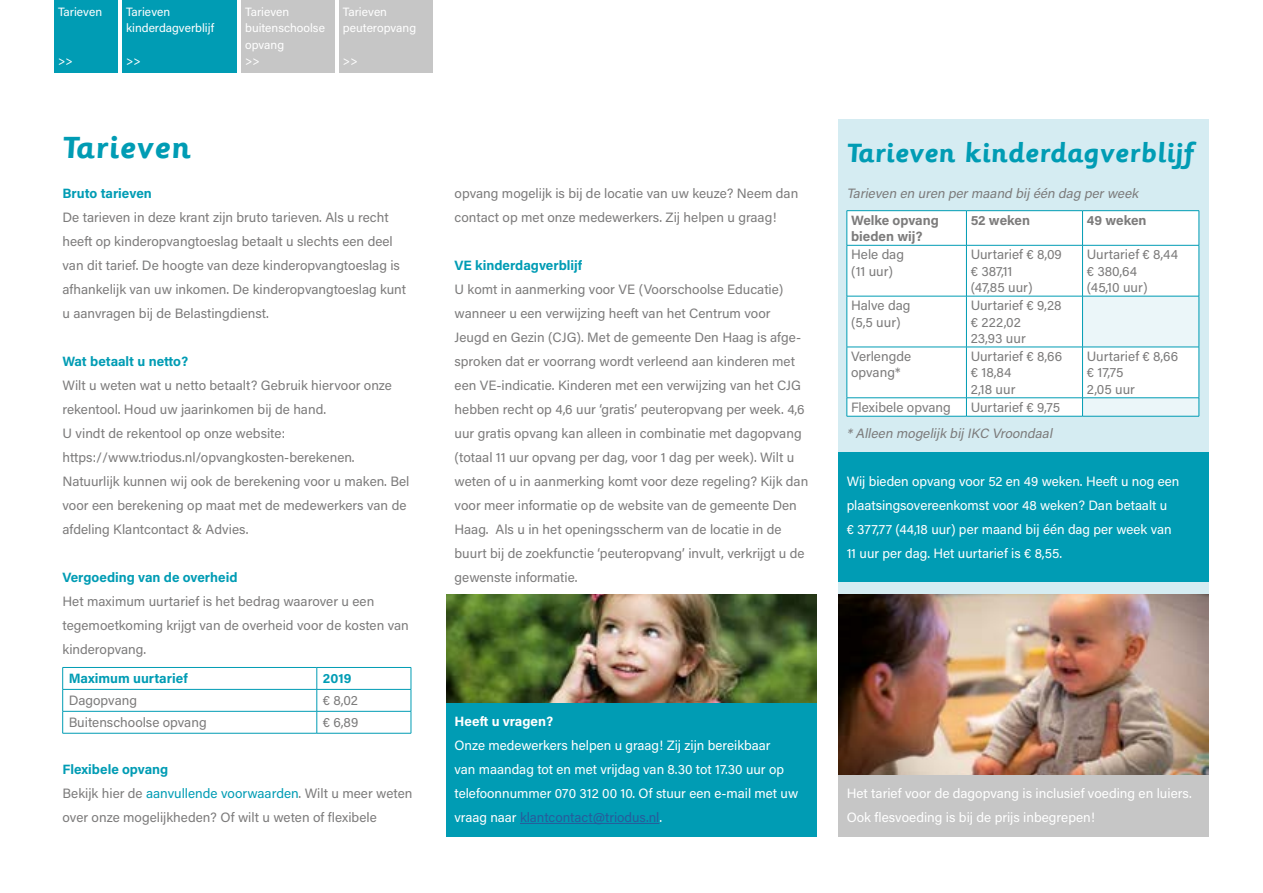
<style>
.page{position:relative;width:1263px;height:893px;background:#fff}
.page>*{position:absolute;margin:0;border:0;box-sizing:border-box;transform-origin:0 0}
.t1{font:700 33px "Sassoon Primary Com";letter-spacing:.01em;color:#009cb4}
.t2{font:700 28.5px "Sassoon Primary Com";color:#009cb4}
.t3{font:13.5px/24px "Acumin Pro";color:#7c7b7b}
.t4{font:13.5px/24px "Acumin Pro";color:#fff}
.t5{font:700 13.5px "Acumin Pro";color:#009cb4}
.t6{font:italic 13.5px "Acumin Pro";color:#7c7b7b}
.t7{font:700 13.5px/16.2px "Acumin Pro";color:#7c7b7b}
.t8{font:700 13.5px "Acumin Pro";color:#fff}
.t9{font:12px/16.5px "Acumin Pro";color:#fff}
.s1{font-weight:700;color:#009cb4}
.s2{color:#009cb4}
.s3{color:#275b9b}
</style>
<div class="page">
<div style="left:838px;top:119px;width:371px;height:543px;background:#d5ecf2"></div>
<div style="left:446px;top:692px;width:371px;height:145px;background:#009cb4"></div>
<hr style="left:520px;top:823px;width:139px;height:1px;background:#275b9b">
<hr style="left:63px;top:667px;width:254px;height:1px;background:#009cb4">
<hr style="left:317px;top:667px;width:94px;height:1px;background:#009cb4">
<hr style="left:63px;top:689px;width:254px;height:1px;background:#009cb4">
<hr style="left:317px;top:689px;width:94px;height:1px;background:#009cb4">
<hr style="left:63px;top:711px;width:254px;height:1px;background:#009cb4">
<svg style="left:62px;top:668px;width:1px;height:65px"></svg>
<hr style="left:317px;top:711px;width:94px;height:1px;background:#009cb4">
<svg style="left:317px;top:668px;width:1px;height:65px"></svg>
<svg style="left:411px;top:668px;width:1px;height:65px"></svg>
<hr style="left:63px;top:733px;width:254px;height:1px;background:#009cb4">
<hr style="left:317px;top:733px;width:94px;height:1px;background:#009cb4">
<img style="left:446px;top:594px;width:370px;height:108px">
<div style="left:847px;top:211px;width:352px;height:205px;background:#fff"></div>
<hr style="left:847px;top:210px;width:119px;height:1px;background:#009cb4">
<hr style="left:846px;top:211px;width:1px;height:34px;background:#009cb4">
<hr style="left:966px;top:210px;width:116px;height:1px;background:#009cb4">
<hr style="left:966px;top:211px;width:1px;height:34px;background:#009cb4">
<hr style="left:1082px;top:210px;width:117px;height:1px;background:#009cb4">
<hr style="left:1082px;top:211px;width:1px;height:34px;background:#009cb4">
<hr style="left:1199px;top:211px;width:1px;height:34px;background:#009cb4">
<hr style="left:847px;top:245px;width:119px;height:1px;background:#009cb4">
<hr style="left:846px;top:245px;width:1px;height:51px;background:#009cb4">
<hr style="left:966px;top:245px;width:116px;height:1px;background:#009cb4">
<hr style="left:966px;top:245px;width:1px;height:51px;background:#009cb4">
<hr style="left:1082px;top:245px;width:117px;height:1px;background:#009cb4">
<hr style="left:1082px;top:245px;width:1px;height:51px;background:#009cb4">
<hr style="left:1199px;top:245px;width:1px;height:51px;background:#009cb4">
<hr style="left:847px;top:296px;width:119px;height:1px;background:#009cb4">
<hr style="left:846px;top:296px;width:1px;height:51px;background:#009cb4">
<hr style="left:966px;top:296px;width:116px;height:1px;background:#009cb4">
<hr style="left:966px;top:296px;width:1px;height:51px;background:#009cb4">
<hr style="left:847px;top:347px;width:119px;height:1px;background:#009cb4">
<hr style="left:846px;top:347px;width:1px;height:51px;background:#009cb4">
<hr style="left:966px;top:347px;width:116px;height:1px;background:#009cb4">
<hr style="left:966px;top:347px;width:1px;height:51px;background:#009cb4">
<hr style="left:847px;top:398px;width:119px;height:1px;background:#009cb4">
<svg style="left:846px;top:398px;width:1px;height:18px"></svg>
<hr style="left:966px;top:398px;width:116px;height:1px;background:#009cb4">
<svg style="left:966px;top:399px;width:1px;height:17px"></svg>
<svg style="left:1082px;top:296px;width:118px;height:120px;background:#e9f5f8"></svg>
<hr style="left:847px;top:416px;width:119px;height:1px;background:#009cb4">
<hr style="left:966px;top:416px;width:116px;height:1px;background:#009cb4">
<hr style="left:1082px;top:416px;width:117px;height:1px;background:#009cb4">
<div style="left:838px;top:452px;width:371px;height:130px;background:#009cb4"></div>
<img style="left:838px;top:594px;width:371px;height:182px">
<div style="left:838px;top:776px;width:371px;height:61px;background:#c6c6c6"></div>
<div style="left:54px;top:0;width:64px;height:72px;background:#009cb4"></div>
<div style="left:241px;top:0;width:94px;height:72px;background:#c6c6c6"></div>
<div style="left:339px;top:0;width:93px;height:72px;background:#c6c6c6"></div>
<div style="left:122px;top:0;width:115px;height:72px;background:#009cb4"></div>
<p class="t9" style="left:58px;top:3px;width:46px">Tarieven</p>
<p class="t9" style="left:58px;top:52px;width:16px">&gt;&gt;</p>
<p class="t9" style="left:126px;top:3px;width:90px">Tarieven kinderdagverblijf</p>
<p class="t9" style="left:126px;top:52px;width:16px">&gt;&gt;</p>
<p class="t9" style="left:245px;top:3px;width:81px">Tarieven buitenschoolse opvang<br>&gt;&gt;</p>
<p class="t9" style="left:343px;top:3px;width:75px">Tarieven peuteropvang</p>
<p class="t9" style="left:343px;top:52px;width:16px">&gt;&gt;</p>
<h1 class="t1" style="left:63px;top:129px;width:129px">Tarieven</h1>
<p class="t5" style="left:63px;top:184px;width:91px">Bruto tarieven</p>
<p class="t3" style="left:63px;top:205px;width:345px">De tarieven in deze krant zijn bruto tarieven. Als u recht heeft op kinderopvangtoeslag betaalt u slechts een deel van dit tarief. De hoogte van deze kinderopvangtoeslag is afhankelijk van uw inkomen. De kinderopvangtoeslag kunt u aanvragen bij de Belastingdienst.</p>
<p class="t5" style="left:63px;top:352px;width:127px">Wat betaalt u netto?</p>
<p class="t3" style="left:63px;top:373px;width:348px">Wilt u weten wat u netto betaalt? Gebruik hiervoor onze rekentool. Houd uw jaarinkomen bij de hand.<br>U vindt de rekentool op onze website: https://www.triodus.nl/opvangkosten-berekenen.<br>Natuurlijk kunnen wij ook de berekening voor u maken. Bel voor een berekening op maat met de medewerkers van de afdeling Klantcontact &amp; Advies.</p>
<p class="t5" style="left:63px;top:568px;width:177px">Vergoeding van de overheid</p>
<p class="t3" style="left:63px;top:589px;width:348px">Het maximum uurtarief is het bedrag waarover u een tegemoetkoming krijgt van de overheid voor de kosten van kinderopvang.</p>
<p class="t5" style="left:69px;top:669px;width:121px">Maximum uurtarief</p>
<p class="t5" style="left:323px;top:669px;width:30px">2019</p>
<p class="t3" style="left:69px;top:688px;width:70px">Dagopvang</p>
<p class="t3" style="left:323px;top:688px;width:37px">€ 8,02</p>
<p class="t3" style="left:69px;top:710px;width:140px">Buitenschoolse opvang</p>
<p class="t3" style="left:323px;top:710px;width:37px">€ 6,89</p>
<p class="t3" style="left:63px;top:757px;width:351px"><span class="s1">Flexibele opvang<br></span>Bekijk hier de <span class="s2">aanvullende voorwaarden</span>. Wilt u meer weten over onze mogelijkheden? Of wilt u weten of flexibele</p>
<p class="t3" style="left:455px;top:181px;width:345px">opvang mogelijk is bij de locatie van uw keuze? Neem dan contact op met onze medewerkers. Zij helpen u graag!</p>
<p class="t5" style="left:455px;top:256px;width:129px">VE kinderdagverblijf</p>
<p class="t3" style="left:455px;top:277px;width:355px">U komt in aanmerking voor VE (Voorschoolse Educatie) wanneer u een verwijzing heeft van het Centrum voor Jeugd en Gezin (CJG). Met de gemeente Den Haag is afge&shy;sproken dat er voorrang wordt verleend aan kinderen met een VE-indicatie. Kinderen met een verwijzing van het CJG hebben recht op 4,6 uur ‘gratis’ peuteropvang per week. 4,6 uur gratis opvang kan alleen in combinatie met dagopvang (totaal 11 uur opvang per dag, voor 1 dag per week). Wilt u weten of u in aanmerking komt voor deze regeling? Kijk dan voor meer informatie op de website van de gemeente Den Haag. Als u in het openingsscherm van de locatie in de buurt bij de zoekfunctie ‘peuteropvang’ invult, verkrijgt u de gewenste informatie.</p>
<p class="t8" style="left:455px;top:712px;width:100px">Heeft u vragen?</p>
<p class="t4" style="left:455px;top:733px;width:345px">Onze medewerkers helpen u graag! Zij zijn bereikbaar<br>van maandag tot en met vrijdag van 8.30 tot 17.30 uur op telefoonnummer 070 312 00 10. Of stuur een e-mail met uw vraag naar <span class="s3">klantcontact@triodus.nl</span>.</p>
<h2 class="t2" style="left:847px;top:136px;width:348px">Tarieven kinderdagverblijf</h2>
<p class="t6" style="left:847px;top:184px;width:296px">Tarieven en uren permaand bij één dag perweek</p>
<p class="t7" style="left:851px;top:211px;width:89px">Welke opvang bieden wij?</p>
<p class="t7" style="left:971px;top:211px;width:61px">52 weken</p>
<p class="t7" style="left:1087px;top:211px;width:61px">49 weken</p>
<p class="t3" style="left:851px;top:246px;width:54px;line-height:16.2px">Hele dag (11 uur)</p>
<p class="t3" style="left:971px;top:246px;width:93px;line-height:16.2px">Uurtarief € 8,09 € 387,11<br>(47,85 uur)</p>
<p class="t3" style="left:1087px;top:246px;width:93px;line-height:16.2px">Uurtarief € 8,44 € 380,64<br>(45,10 uur)</p>
<p class="t3" style="left:851px;top:297px;width:61px;line-height:16.2px">Halve dag (5,5 uur)</p>
<p class="t3" style="left:971px;top:297px;width:93px;line-height:16.2px">Uurtarief € 9,28 € 222,02<br>23,93 uur</p>
<p class="t3" style="left:851px;top:348px;width:61px;line-height:16.2px">Verlengde opvang*</p>
<p class="t3" style="left:971px;top:348px;width:93px;line-height:16.2px">Uurtarief € 8,66 € 18,84<br>2,18 uur</p>
<p class="t3" style="left:1087px;top:348px;width:93px;line-height:16.2px">Uurtarief € 8,66 € 17,75<br>2,05 uur</p>
<p class="t3" style="left:851px;top:395px;width:101px">Flexibele opvang</p>
<p class="t3" style="left:971px;top:395px;width:91px">Uurtarief € 9,75</p>
<p class="t6" style="left:847px;top:424px;width:210px">*Alleen mogelijk bij IKC Vroondaal</p>
<p class="t4" style="left:847px;top:469px;width:334px">Wij bieden opvang voor 52 en 49 weken. Heeft u nog een plaatsingsovereenkomst voor 48 weken? Dan betaalt u<br>€ 377,77 (44,18 uur) per maand bij één dag per week van 11 uur per dag. Het uurtarief is € 8,55.</p>
<p class="t4" style="left:847px;top:781px;width:347px">Het tarief voor de dagopvang is inclusief voeding en luiers.<br>Ook flesvoeding is bij de prijs inbegrepen!</p>
</div>
